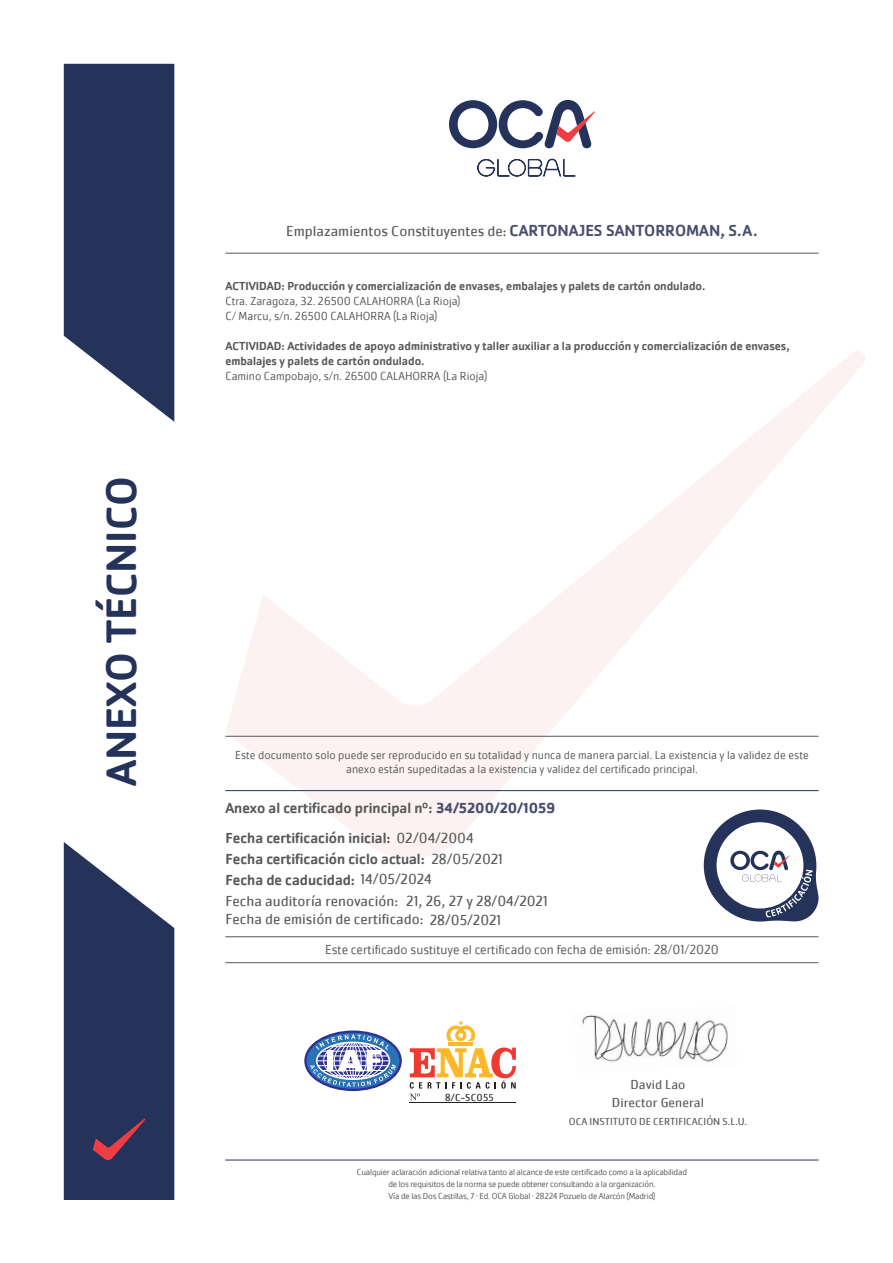
<style>
.page{position:relative;width:893px;height:1263px;background:#fff}
.page>*{position:absolute;margin:0;border:0;box-sizing:border-box;transform-origin:0 0}
.t1{font:500 43.95px "Cachet Pro";color:#25335a}
.t2{font:500 15px "Cachet Pro";color:#57585a}
.t3{font:15px "Cachet Pro";color:#57585a}
.t4{font:300 13.5px "Cachet Pro";color:#57585a}
.t5{font:13.5px "Cachet Pro";color:#57585a}
.t6{font:300 12px/14.4px "Cachet Pro";color:#57585a;text-align:center}
.t7{font:500 12px/15px "Cachet Pro";color:#57585a}
.t8{font:10.5px "Cachet Pro";color:#57585a}
.t9{font:10.5px "Cachet Pro";letter-spacing:.025em;color:#231f20}
.t10{font:300 9px "Cachet Pro";letter-spacing:-.02em;color:#57585a}
.s1{font-size:13.5px}
.s2{font-weight:500;font-size:16.5px;color:#494e6e}
.s3{font-weight:700;color:#494e6e}
.s4{font-weight:400}
</style>
<div class="page">
<svg style="left:225px;top:351px;width:640px;height:507px"></svg>
<svg style="left:64px;top:64px;width:110px;height:358px;background:#3f4b6d"></svg>
<svg style="left:449px;top:100px;width:146px;height:48px"></svg>
<svg style="left:477px;top:159px;width:99px;height:18px"></svg>
<svg style="left:64px;top:842px;width:110px;height:358px;background:#414b6d"></svg>
<hr style="left:225px;top:1160px;width:594px;height:1px;background:#25335a">
<hr style="left:225px;top:253px;width:594px;height:1px;background:#57585a">
<hr style="left:225px;top:790px;width:594px;height:1px;background:#25335a">
<svg style="left:704px;top:809px;width:115px;height:112px"></svg>
<hr style="left:225px;top:736px;width:594px;height:1px;background:#57585a">
<hr style="left:449px;top:1042px;width:24px;height:4px;background:#fcb828">
<svg style="left:446px;top:1021px;width:29px;height:20px"></svg>
<hr style="left:410px;top:1102px;width:106px;height:1px;background:#231f20">
<svg style="left:410px;top:1047px;width:106px;height:53px"></svg>
<svg style="left:305px;top:1032px;width:96px;height:58px"></svg>
<div style="left:304px;top:1030px;width:98px;height:61px;border:2px solid #2e3092;border-radius:50%"></div>
<svg style="left:310px;top:1034px;width:86px;height:53px"></svg>
<img style="left:582px;top:1015px;width:146px;height:47px">
<hr style="left:225px;top:962px;width:594px;height:1px;background:#57585a">
<hr style="left:225px;top:936px;width:594px;height:1px;background:#57585a">
<p class="t1" style="left:96px;top:786px;width:311px;rotate:-90deg">ANEXO TÉCNICO</p>
<p class="t3" style="left:286px;top:222px;width:473px">Emplazamientos Constituyentes de<span class="s1">:</span> <span class="s2">CARTONAJES SANTORROMAN, S.A.</span></p>
<p class="t7" style="left:225px;top:278px;width:481px">ACTIVIDAD: Producción y comercialización de envases, embalajes y palets de cartón ondulado.</p>
<p class="t6" style="left:225px;top:294px;width:237px">Ctra. Zaragoza, 32. 26500 CALAHORRA (La Rioja)</p>
<p class="t6" style="left:225px;top:309px;width:214px">C/ Marcu, s/n. 26500 CALAHORRA (La Rioja)</p>
<p class="t7" style="left:225px;top:338px;width:566px">ACTIVIDAD: Actividades de apoyo administrativo y taller auxiliar a la producción y comercialización de envases, embalajes y palets de cartón ondulado.</p>
<p class="t6" style="left:225px;top:369px;width:263px">Camino Campobajo, s/n. 26500 CALAHORRA (La Rioja)</p>
<p class="t6" style="left:235px;top:747px;width:575px">Este documento solo puede ser reproducido en su totalidad y nunca de manera parcial. La existencia y la validez de este anexo están supeditadas a la existencia y validez del certificado principal.</p>
<p class="t2" style="left:225px;top:799px;width:331px">Anexo al certificado principal nº: <span class="s3">34/5200/20/1059</span></p>
<p class="t2" style="left:225px;top:829px;width:250px">Fecha certificación inicial: <span class="s4">02/04/2004</span></p>
<p class="t2" style="left:225px;top:850px;width:279px">Fecha certificación ciclo actual: <span class="s4">28/05/2021</span></p>
<p class="t2" style="left:225px;top:871px;width:208px">Fecha de caducidad: <span class="s4">14/05/2024</span></p>
<p class="t3" style="left:406px;top:892px;width:143px">21, 26, 27 y 28/04/2021</p>
<p class="t3" style="left:225px;top:910px;width:277px">Fecha de emisión de certificado: 28/05/2021</p>
<p class="t3" style="left:225px;top:892px;width:174px">Fecha auditoría renovación:</p>
<p class="t4" style="left:325px;top:941px;width:395px">Este certificado sustituye el certificado con fecha de emisión: 28/01/2020</p>
<p class="t9" style="left:445px;top:1091px;width:50px">8/C-SC055</p>
<p class="t5" style="left:630px;top:1076px;width:56px">David Lao</p>
<p class="t8" style="left:569px;top:1115px;width:180px">OCA INSTITUTO DE CERTIFICACIÓN S.L.U.</p>
<p class="t5" style="left:612px;top:1094px;width:93px">Director General</p>
<p class="t10" style="left:357px;top:1166px;width:332px">Cualquier aclaración adicional relativa tanto al alcance de este certificado como a la aplicabilidad</p>
<p class="t10" style="left:388px;top:1178px;width:269px">de los requisitos de la norma se puede obtener consultando a la organización.</p>
<p class="t10" style="left:388px;top:1190px;width:268px">Vía de las Dos Castillas, 7 · Ed. OCA Global · 28224 Pozuelo de Alarcón (Madrid)</p>
</div>
